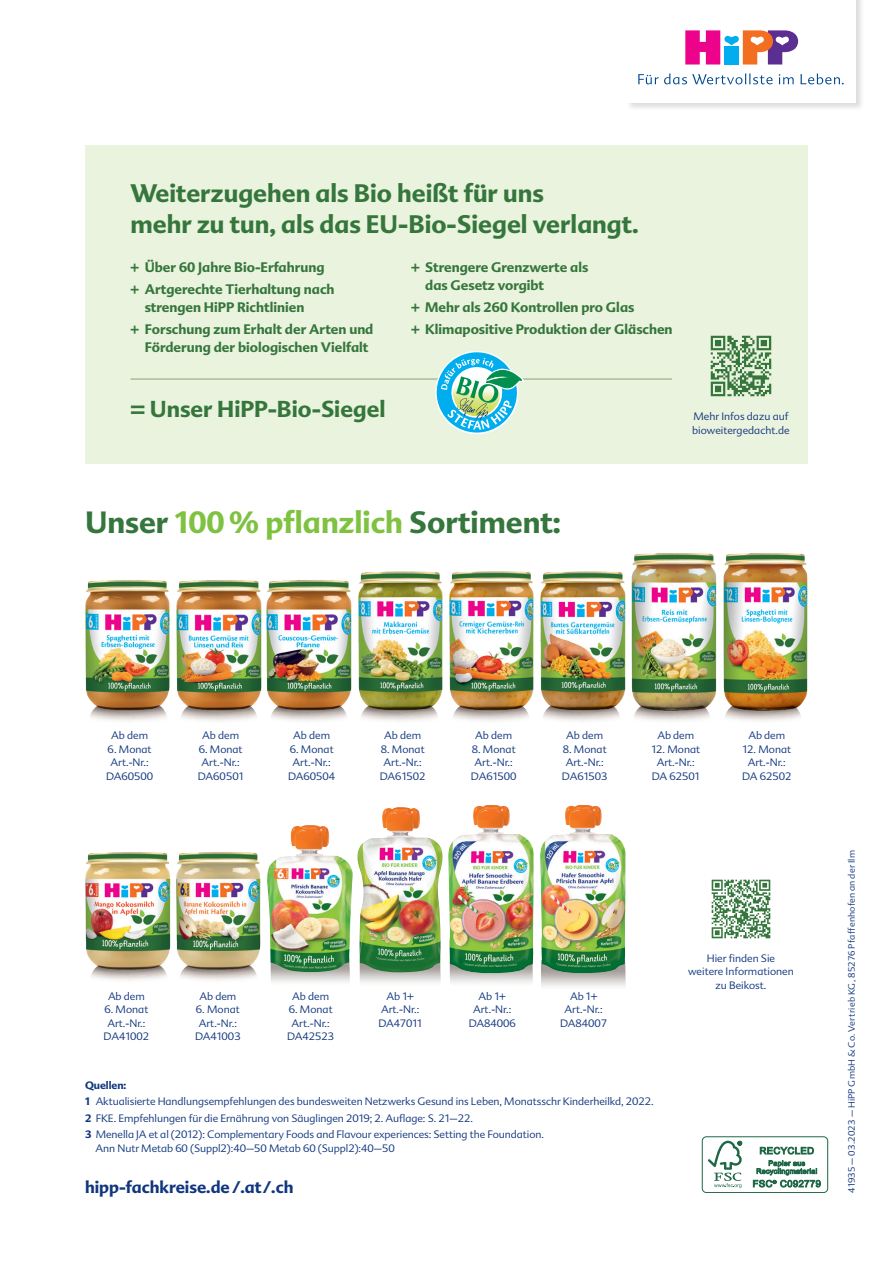
<style>
.page{position:relative;width:893px;height:1263px;background:#fff}
.page>*{position:absolute;margin:0;border:0;box-sizing:border-box;transform-origin:0 0}
.t1{font:700 30px "Advert Pro";color:#35763c}
.t2{font:700 24.75px/31.5px "Advert Pro";color:#35763c}
.t3{font:700 22.5px "Advert Pro";color:#35763c}
.t4{font:700 16.5px "Advert Pro";color:#11367e}
.t5{font:700 13.5px/22px "Advert Pro";color:#35763c}
.t6{font:300 10.5px/13.5px "Advert Pro";letter-spacing:-.005em;color:#11367e;text-align:center}
.t7{font:300 9px "Advert Pro";letter-spacing:.02em;color:#11367e}
.s1{color:#7fc241}
.s2{font-weight:700}
</style>
<div class="page">
<div style="left:702px;top:1136px;width:126px;height:57px;border:1px solid #1e6846;border-radius:4px"></div>
<svg style="left:708px;top:1141px;width:34px;height:47px"></svg>
<svg style="left:760px;top:1147px;width:54px;height:7px"></svg>
<svg style="left:753px;top:1160px;width:68px;height:27px"></svg>
<div style="left:85px;top:145px;width:723px;height:318px;background:#eaf3de"></div>
<hr style="left:130px;top:378px;width:542px;height:2px;background:#94aa88">
<svg style="left:430px;top:351px;width:94px;height:83px"></svg>
<img style="left:710px;top:335px;width:62px;height:62px">
<img style="left:85px;top:580px;width:82px;height:123px">
<img style="left:90px;top:703px;width:77px;height:18px">
<img style="left:167px;top:580px;width:90px;height:123px">
<img style="left:181px;top:703px;width:76px;height:19px">
<img style="left:257px;top:580px;width:92px;height:123px">
<img style="left:271px;top:703px;width:76px;height:19px">
<img style="left:349px;top:571px;width:91px;height:132px">
<img style="left:361px;top:703px;width:77px;height:18px">
<img style="left:440px;top:571px;width:91px;height:132px">
<img style="left:453px;top:703px;width:76px;height:19px">
<img style="left:531px;top:571px;width:91px;height:132px">
<img style="left:543px;top:703px;width:77px;height:18px">
<img style="left:622px;top:553px;width:92px;height:150px">
<img style="left:634px;top:703px;width:77px;height:19px">
<img style="left:714px;top:553px;width:94px;height:150px">
<img style="left:725px;top:703px;width:77px;height:19px">
<img style="left:711px;top:879px;width:60px;height:60px">
<img style="left:270px;top:972px;width:263px;height:11px">
<img style="left:356px;top:807px;width:88px;height:166px">
<img style="left:448px;top:805px;width:86px;height:169px">
<img style="left:533px;top:954px;width:93px;height:33px">
<img style="left:540px;top:805px;width:85px;height:169px">
<img style="left:85px;top:852px;width:77px;height:110px">
<img style="left:91px;top:962px;width:71px;height:19px">
<img style="left:162px;top:852px;width:99px;height:126px">
<img style="left:176px;top:962px;width:85px;height:19px">
<img style="left:267px;top:825px;width:86px;height:147px">
<div style="left:626px;top:0;width:238px;height:111px;background:#231f20;opacity:.15"></div>
<div style="left:626px;top:0;width:230px;height:102px;background:#fff"></div>
<svg style="left:685px;top:30px;width:113px;height:35px"></svg>
<svg style="left:638px;top:74px;width:135px;height:10px"></svg>
<svg style="left:779px;top:74px;width:15px;height:10px"></svg>
<svg style="left:800px;top:74px;width:44px;height:10px"></svg>
<h2 class="t2" style="left:130px;top:177px;width:510px">Weiterzugehen als Bio heißt für uns<br>mehr zu tun, als das EU-Bio-Siegel verlangt.</h2>
<p class="t5" style="left:130px;top:256px;width:206px">+ Über 60 Jahre Bio-Erfahrung + Artgerechte Tierhaltung nach</p>
<p class="t5" style="left:130px;top:296px;width:244px;text-indent:14px">strengen HiPP Richtlinien<br>+ Forschung zum Erhalt der Arten und</p>
<p class="t5" style="left:145px;top:336px;width:225px">Förderung der biologischen Vielfalt</p>
<h3 class="t3" style="left:130px;top:394px;width:256px">= Unser HiPP-Bio-Siegel</h3>
<p class="t5" style="left:425px;top:258px;width:164px;line-height:18px;text-indent:-14px">+ Strengere Grenzwerte als das Gesetz vorgibt</p>
<p class="t5" style="left:411px;top:296px;width:263px">+ Mehr als 260 Kontrollen pro Glas<br>+ Klimapositive Produktion der Gläschen</p>
<p class="t6" style="left:692px;top:410px;width:99px;text-align:left">Mehr Infos dazu auf bioweitergedacht.de</p>
<h1 class="t1" style="left:85px;top:502px;width:477px">Unser <span class="s1">100 % pflanzlich</span> Sortiment:</h1>
<p class="t6" style="left:111px;top:729px;width:38px">Ab dem</p>
<p class="t6" style="left:106px;top:742px;width:49px">6. Monat<br>Art.-Nr.:<br>DA60500</p>
<p class="t6" style="left:202px;top:729px;width:38px">Ab dem</p>
<p class="t6" style="left:198px;top:742px;width:47px">6. Monat<br>Art.-Nr.:<br>DA60501</p>
<p class="t6" style="left:293px;top:729px;width:38px">Ab dem</p>
<p class="t6" style="left:288px;top:742px;width:49px">6. Monat<br>Art.-Nr.:<br>DA60504</p>
<p class="t6" style="left:384px;top:729px;width:38px">Ab dem</p>
<p class="t6" style="left:380px;top:742px;width:47px">8. Monat<br>Art.-Nr.:<br>DA61502</p>
<p class="t6" style="left:475px;top:729px;width:38px">Ab dem</p>
<p class="t6" style="left:471px;top:742px;width:47px">8. Monat<br>Art.-Nr.:<br>DA61500</p>
<p class="t6" style="left:566px;top:729px;width:38px">Ab dem</p>
<p class="t6" style="left:562px;top:742px;width:47px">8. Monat<br>Art.-Nr.:<br>DA61503</p>
<p class="t6" style="left:657px;top:729px;width:38px">Ab dem</p>
<p class="t6" style="left:651px;top:742px;width:50px">12. Monat<br>Art.-Nr.:<br>DA 62501</p>
<p class="t6" style="left:748px;top:729px;width:38px">Ab dem</p>
<p class="t6" style="left:742px;top:742px;width:51px">12. Monat<br>Art.-Nr.:<br>DA 62502</p>
<p class="t6" style="left:108px;top:989px;width:38px">Ab dem</p>
<p class="t6" style="left:104px;top:1003px;width:47px">6. Monat<br>Art.-Nr.:<br>DA41002</p>
<p class="t6" style="left:199px;top:989px;width:38px">Ab dem</p>
<p class="t6" style="left:195px;top:1003px;width:47px">6. Monat<br>Art.-Nr.:<br>DA41003</p>
<p class="t6" style="left:292px;top:989px;width:38px">Ab dem</p>
<p class="t6" style="left:287px;top:1003px;width:49px">6. Monat<br>Art.-Nr.:<br>DA42523</p>
<p class="t6" style="left:378px;top:989px;width:45px">Ab 1+<br>Art.-Nr.:<br>DA47011</p>
<p class="t6" style="left:469px;top:989px;width:49px">Ab 1+<br>Art.-Nr.:<br>DA84006</p>
<p class="t6" style="left:560px;top:989px;width:49px">Ab 1+<br>Art.-Nr.:<br>DA84007</p>
<p class="t6" style="left:688px;top:951px;width:107px">Hier finden Sie weitere Informationen zu Beikost.</p>
<p class="t6" style="left:85px;top:1077px;width:570px;line-height:16.4px;text-align:left"><span class="s2">Quellen:<br>1</span> Aktualisierte Handlungsempfehlungen des bundesweiten Netzwerks Gesund ins Leben, Monatsschr Kinderheilkd, 2022.<br><span class="s2">2</span> FKE. Empfehlungen für die Ernährung von Säuglingen 2019; 2. Auflage: S. 21–22.<br><span class="s2">3</span> Menella JA et al (2012): Complementary Foods and Flavour experiences: Setting the Foundation.</p>
<p class="t6" style="left:96px;top:1142px;width:301px">Ann Nutr Metab 60 (Suppl2):40–50 Metab 60 (Suppl2):40–50</p>
<h3 class="t4" style="left:85px;top:1176px;width:210px">hipp-fachkreise.de /.at/.ch</h3>
<p class="t7" style="left:846px;top:1193px;width:344px;rotate:-90deg">41935 – 03.2023 – HiPP GmbH &amp; Co. Vertrieb KG, 85276 Pfaffenhofen an der Ilm</p>
</div>
